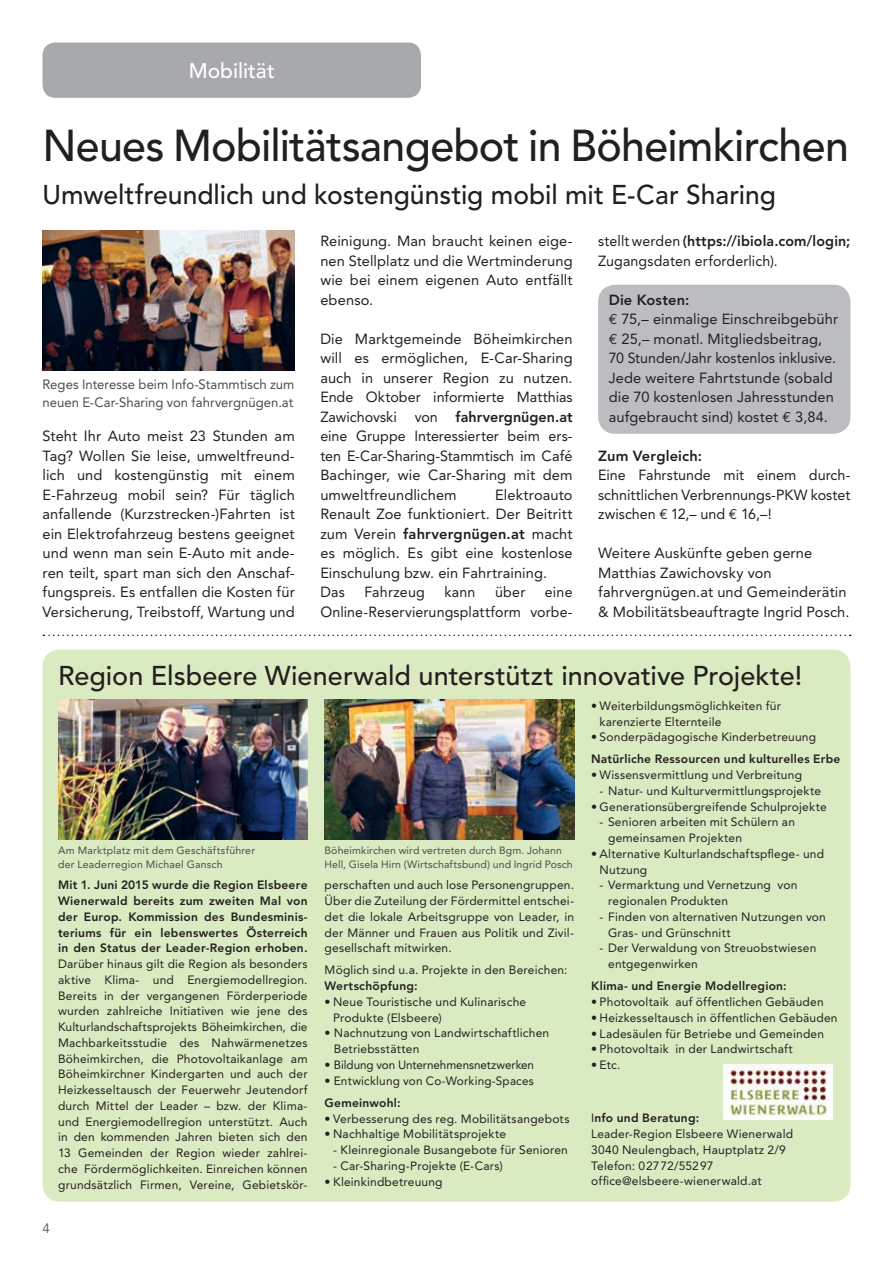
<style>
.page{position:relative;width:893px;height:1263px;background:#fff}
.page>*{position:absolute;margin:0;border:0;box-sizing:border-box;transform-origin:0 0}
.t1{font:500 44.25px "Avenir";letter-spacing:-.02em;color:#231f20}
.t2{font:500 27px "Avenir";color:#231f20}
.t3{font:500 21px "Avenir";color:#fff}
.t4{font:14.7px/19.5px "Avenir";letter-spacing:.01em;color:#231f20;text-align:justify}
.t5{font:800 14.7px "Avenir";letter-spacing:.01em;color:#231f20}
.t6{font:13.5px/18px "Avenir";color:#4b4c4d}
.t7{font:13.5px "Avenir";color:#57585a}
.t8{font:12px/15.8px "Avenir";letter-spacing:.015em;color:#231f20}
.t9{font:800 12px/15.8px "Avenir";letter-spacing:.02em;color:#231f20;text-align:justify}
.t10{font:12px "Avenir";letter-spacing:-.005em;color:#231f20}
.t11{font:10.5px/13.5px "Avenir";letter-spacing:.015em;color:#4b4c4d}
.s1{font-weight:800}
.s2{font-family:"Euro Mono"}
</style>
<div class="page">
<div style="left:43px;top:649px;width:807px;height:553px;background:#daeac1;border-radius:17px"></div>
<div style="left:598px;top:285px;width:252px;height:149px;background:#bcbdc0;border-radius:17px"></div>
<div style="left:43px;top:43px;width:378px;height:55px;background:#a8a9ad;border-radius:13px"></div>
<img style="left:43px;top:230px;width:252px;height:140px">
<svg style="left:43px;top:635px;width:808px;height:1px"></svg>
<img style="left:723px;top:1065px;width:109px;height:54px">
<img style="left:325px;top:699px;width:249px;height:141px">
<img style="left:58px;top:699px;width:250px;height:141px">
<h3 class="t3" style="left:189px;top:59px;width:88px">Mobilität</h3>
<h1 class="t1" style="left:43px;top:121px;width:808px">Neues Mobilitätsangebot in Böheimkirchen</h1>
<h2 class="t2" style="left:43px;top:179px;width:735px">Umweltfreundlich und kostengünstig mobil mit E-Car Sharing</h2>
<p class="t6" style="left:43px;top:375px;width:253px">Reges Interesse beim Info-Stammtisch zum neuen E-Car-Sharing von fahrvergnügen.at</p>
<p class="t4" style="left:43px;top:426px;width:254px">Steht Ihr Auto meist 23 Stunden am Tag? Wollen Sie leise, umweltfreund&shy;lich und kostengünstig mit einem E-Fahrzeug mobil sein? Für täglich anfallende (Kurzstrecken-)Fahrten ist ein Elektrofahrzeug bestens geeignet und wenn man sein E-Auto mit ande&shy;ren teilt, spart man sich den Anschaf&shy;fungspreis. Es entfallen die Kosten für Versicherung, Treibstoff, Wartung und</p>
<p class="t4" style="left:320px;top:231px;width:254px">Reinigung. Man braucht keinen eige&shy;nen Stellplatz und die Wertminderung wie bei einem eigenen Auto entfällt ebenso.</p>
<p class="t4" style="left:320px;top:329px;width:254px">Die Marktgemeinde Böheimkirchen will es ermöglichen, E-Car-Sharing auch in unserer Region zu nutzen.<br>Ende Oktober informierte Matthias Zawichovski von <span class="s1">fahrvergnügen.at </span>eine Gruppe Interessierter beim ers&shy;ten E-Car-Sharing-Stammtisch im Café Bachinger, wie Car-Sharing mit dem umweltfreundlichem</p>
<p class="t4" style="left:320px;top:485px;width:254px;text-align:left;text-indent:175px">Elektroauto<br>Renault Zoe funktioniert. Der Beitritt zum Verein <span class="s1">fahrvergnügen.at</span> macht es möglich. Es gibt eine kostenlose<br>Einschulung bzw. ein Fahrtraining.<br>Das</p>
<p class="t4" style="left:364px;top:582px;width:62px">Fahrzeug</p>
<p class="t4" style="left:444px;top:582px;width:33px">kann</p>
<p class="t4" style="left:495px;top:582px;width:32px">über</p>
<p class="t4" style="left:320px;top:582px;width:254px;text-align:right">eine<br>Online-Reservierungsplattform vorbe-</p>
<p class="t4" style="left:598px;top:231px;width:254px">stellt werden <span class="s1">(https://ibiola.com/login;<br></span>Zugangsdaten erforderlich).</p>
<p class="t4" style="left:609px;top:290px;width:231px;text-align:left"><span class="s1">Die Kosten:<br></span><span class="s2">€</span> 75,– einmalige Einschreibgebühr <span class="s2">€</span> 25,– monatl. Mitgliedsbeitrag,<br>70 Stunden/Jahr kostenlos inklusive.<br>Jede weitere Fahrtstunde (sobald die 70 kostenlosen Jahresstunden aufgebraucht sind) kostet <span class="s2">€</span> 3,84.</p>
<p class="t5" style="left:598px;top:447px;width:105px">Zum Vergleich:</p>
<p class="t4" style="left:598px;top:465px;width:254px">Eine Fahrstunde mit einem durch&shy;schnittlichen Verbrennungs-PKW kostet zwischen <span class="s2">€</span> 12,– und <span class="s2">€</span> 16,–!</p>
<p class="t4" style="left:598px;top:543px;width:253px;text-align:left">Weitere Auskünfte geben gerne Matthias Zawichovsky von fahrvergnügen.at und Gemeinderätin &amp; Mobilitätsbeauftragte Ingrid Posch.</p>
<h2 class="t2" style="left:58px;top:659px;width:746px">Region Elsbeere Wienerwald unterstützt innovative Projekte!</h2>
<p class="t11" style="left:58px;top:844px;width:198px">Am Marktplatz mit dem Geschäftsführer der Leaderregion Michael Gansch</p>
<p class="t9" style="left:58px;top:877px;width:251px">Mit 1. Juni 2015 wurde die Region Elsbeere Wienerwald bereits zum zweiten Mal von der Europ. Kommission des Bundesminis&shy;teriums für ein lebenswertes Österreich in den Status der Leader-Region erhoben.</p>
<p class="t8" style="left:58px;top:956px;width:251px;text-align:justify">Darüber hinaus gilt die Region als besonders aktive Klima- und Energiemodellregion.<br>Bereits in der vergangenen Förderperiode wurden zahlreiche Initiativen wie jene des Kulturlandschaftsprojekts Böheimkirchen, die Machbarkeitsstudie des Nahwärmenetzes Böheimkirchen, die Photovoltaikanlage am Böheimkirchner Kindergarten und auch der Heizkesseltausch der Feuerwehr Jeutendorf durch Mittel der Leader – bzw. der Klima&shy;und Energiemodellregion unterstützt. Auch in den kommenden Jahren bieten sich den 13 Gemeinden der Region wieder zahlrei&shy;che Fördermöglichkeiten. Einreichen können grundsätzlich Firmen, Vereine, Gebietskör-</p>
<p class="t7" style="left:43px;top:1221px;width:9px">4</p>
<p class="t11" style="left:325px;top:844px;width:250px">Böheimkirchen wird vertreten durch Bgm. Johann<br>Hell, Gisela Hirn (Wirtschaftsbund) und Ingrid Posch</p>
<p class="t8" style="left:325px;top:877px;width:251px;text-align:justify">perschaften und auch lose Personengruppen.<br>Über die Zuteilung der Fördermittel entschei&shy;det die lokale Arbeitsgruppe von Leader, in der Männer und Frauen aus Politik und Zivil&shy;gesellschaft mitwirken.</p>
<p class="t8" style="left:325px;top:962px;width:244px">Möglich sind u.a. Projekte in den Bereichen:</p>
<p class="t9" style="left:325px;top:978px;width:95px">Wertschöpfung:</p>
<p class="t8" style="left:333px;top:994px;width:195px;text-indent:-9px">• Neue Touristische und Kulinarische<br>Produkte (Elsbeere)</p>
<p class="t8" style="left:334px;top:1025px;width:217px;text-indent:-9px">• Nachnutzung von Landwirtschaftlichen<br>Betriebsstätten</p>
<p class="t10" style="left:325px;top:1058px;width:211px">• Bildung von Unternehmensnetzwerken</p>
<p class="t8" style="left:325px;top:1073px;width:211px">• Entwicklung von Co-Working-Spaces</p>
<p class="t9" style="left:325px;top:1095px;width:78px">Gemeinwohl:</p>
<p class="t8" style="left:325px;top:1111px;width:246px">• Verbesserung des reg. Mobilitätsangebots</p>
<p class="t8" style="left:325px;top:1126px;width:183px">• Nachhaltige Mobilitätsprojekte</p>
<p class="t8" style="left:333px;top:1142px;width:236px">- Kleinregionale Busangebote für Senioren</p>
<p class="t8" style="left:333px;top:1158px;width:171px">- Car-Sharing-Projekte (E-Cars)</p>
<p class="t8" style="left:325px;top:1174px;width:120px">• Kleinkindbetreuung</p>
<p class="t8" style="left:600px;top:698px;width:183px;text-indent:-9px">• Weiterbildungsmöglichkeiten für karenzierte Elternteile</p>
<p class="t8" style="left:591px;top:729px;width:227px">• Sonderpädagogische Kinderbetreuung</p>
<p class="t9" style="left:591px;top:751px;width:251px">Natürliche Ressourcen und kulturelles Erbe</p>
<p class="t8" style="left:591px;top:767px;width:212px">• Wissensvermittlung und Verbreitung</p>
<p class="t8" style="left:600px;top:783px;width:223px">- Natur- und Kulturvermittlungsprojekte</p>
<p class="t8" style="left:591px;top:799px;width:237px">• Generationsübergreifende Schulprojekte</p>
<p class="t8" style="left:608px;top:814px;width:188px;text-indent:-9px">- Senioren arbeiten mit Schülern an gemeinsamen Projekten</p>
<p class="t8" style="left:600px;top:846px;width:226px;text-indent:-9px">• Alternative Kulturlandschaftspflege- und<br>Nutzung</p>
<p class="t8" style="left:608px;top:877px;width:191px;text-indent:-9px">- Vermarktung und Vernetzung von regionalen Produkten</p>
<p class="t8" style="left:608px;top:909px;width:219px;text-indent:-9px">- Finden von alternativen Nutzungen von<br>Gras- und Grünschnitt</p>
<p class="t8" style="left:608px;top:940px;width:210px;text-indent:-9px">- Der Verwaldung von Streuobstwiesen entgegenwirken</p>
<p class="t9" style="left:591px;top:978px;width:197px">Klima- und Energie Modellregion:</p>
<p class="t8" style="left:591px;top:994px;width:234px">• Photovoltaik auf öffentlichen Gebäuden</p>
<p class="t8" style="left:591px;top:1010px;width:248px">• Heizkesseltausch in öffentlichen Gebäuden</p>
<p class="t8" style="left:591px;top:1025px;width:235px">• Ladesäulen für Betriebe und Gemeinden</p>
<p class="t8" style="left:591px;top:1041px;width:203px">• Photovoltaik in der Landwirtschaft</p>
<p class="t8" style="left:591px;top:1057px;width:31px">• Etc.</p>
<p class="t8" style="left:591px;top:1110px;width:203px">I<span class="s1">nfo und Beratung:<br></span>Leader-Region Elsbeere Wienerwald<br>3040 Neulengbach, Hauptplatz 2/9<br>Telefon: 02772/55297 office@elsbeere-wienerwald.at</p>
</div>
